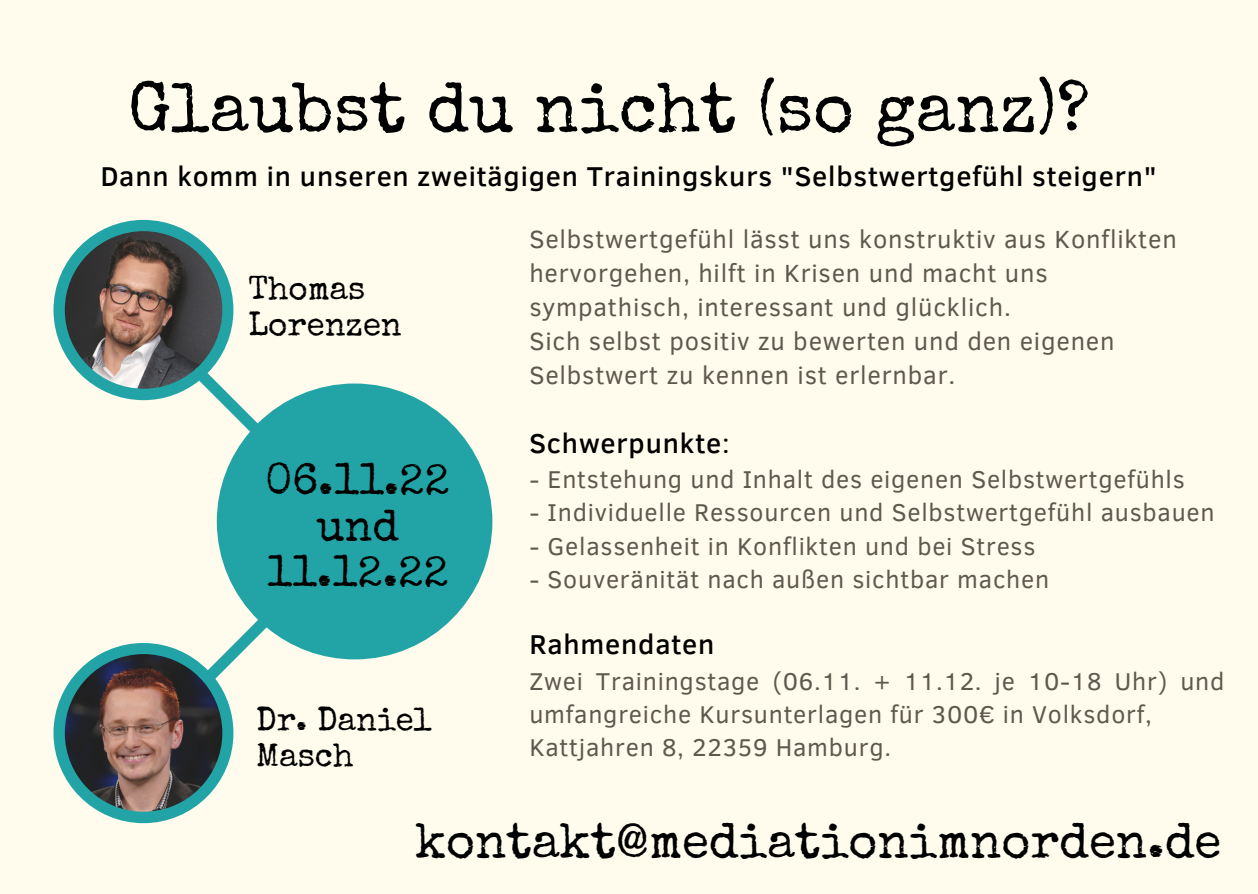
<style>
.page{position:relative;width:1258px;height:894px;background:#fff}
.page>*{position:absolute;margin:0;border:0;box-sizing:border-box;transform-origin:0 0}
.t1{font:70.2px "Special Elite";color:#000}
.t2{font:49.5px "Special Elite";color:#000}
.t3{font:44.1px/46.2px "Special Elite";color:#000;text-align:center}
.t4{font:33px/36px "Special Elite";color:#000}
.t5{font:500 27.9px "Clear Sans";letter-spacing:.03em;color:#000}
.t6{font:25.5px/33.9px "Clear Sans";letter-spacing:.03em;color:#5f584f}
.t7{font:24.9px/33.3px "Clear Sans";letter-spacing:.03em;color:#5f584f}
.s1{font-weight:400}
</style>
<div class="page">
<div style="left:0;top:0;width:1258px;height:893px;background:#fffced"></div>
<svg style="left:53px;top:220px;width:439px;height:602px"></svg>
<img style="left:65px;top:654px;width:157px;height:157px;border-radius:50%">
<img style="left:65px;top:231px;width:157px;height:157px">
<div style="left:228px;top:395px;width:253px;height:253px;background:#22a4a7;border-radius:50%"></div>
<h1 class="t1" style="left:128px;top:81px;width:963px">Glaubst du nicht (so ganz)?</h1>
<p class="t5" style="left:101px;top:156px;width:1057px">Dann komm in unseren zweitägigen Trainingskurs "Selbstwertgefühl steigern"</p>
<p class="t6" style="left:529px;top:220px;width:649px">Selbstwertgefühl lässt uns konstruktiv aus Konflikten hervorgehen, hilft in Krisen und macht uns sympathisch, interessant und glücklich.<br>Sich selbst positiv zu bewerten und den eigenen Selbstwert zu kennen ist erlernbar.</p>
<h3 class="t4" style="left:248px;top:274px;width:155px">Thomas<br>Lorenzen</h3>
<h3 class="t3" style="left:265px;top:461px;width:186px">06.11.22 und<br>11.12.22</h3>
<h3 class="t4" style="left:256px;top:705px;width:177px">Dr. Daniel<br>Masch</h3>
<p class="t5" style="left:529px;top:422px;width:202px">Schwerpunkte<span class="s1">:</span></p>
<p class="t7" style="left:529px;top:461px;width:657px">- Entstehung und Inhalt des eigenen Selbstwertgefühls</p>
<p class="t7" style="left:529px;top:494px;width:687px">- Individuelle Ressourcen und Selbstwertgefühl ausbauen</p>
<p class="t7" style="left:529px;top:527px;width:507px">- Gelassenheit in Konflikten und bei Stress</p>
<p class="t7" style="left:529px;top:561px;width:521px">- Souveränität nach außen sichtbar machen</p>
<p class="t5" style="left:529px;top:624px;width:187px">Rahmendaten</p>
<p class="t7" style="left:529px;top:663px;width:697px">Zwei Trainingstage (06.11. + 11.12. je 10-18 Uhr) und umfangreiche Kursunterlagen für 300€ in Volksdorf,<br>Kattjahren 8, 22359 Hamburg.</p>
<h2 class="t2" style="left:415px;top:821px;width:807px">kontakt@mediationimnorden.de</h2>
</div>
